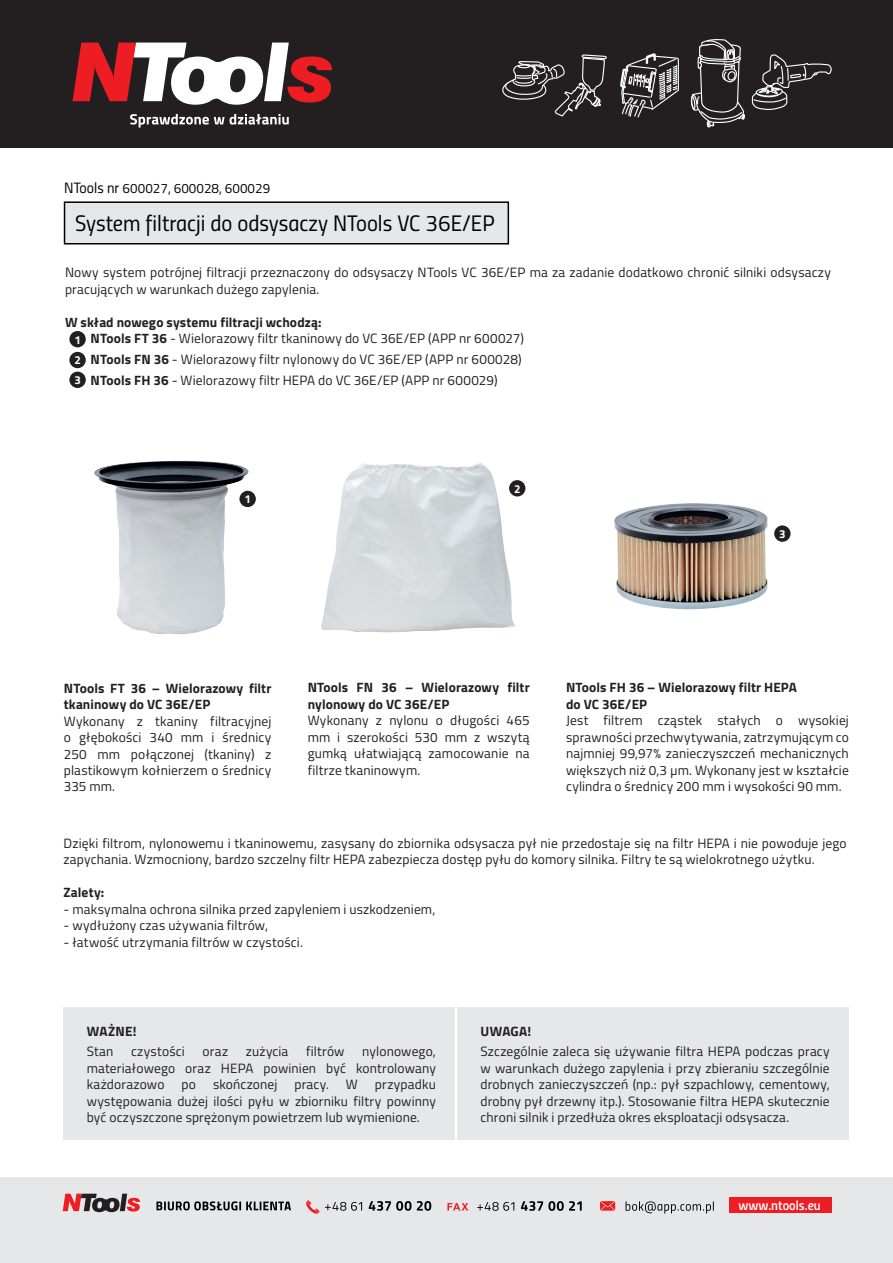
<style>
.page{position:relative;width:893px;height:1263px;background:#fff}
.page>*{position:absolute;margin:0;border:0;box-sizing:border-box;transform-origin:0 0}
.t1{font:22.5px "Titillium Regular Upright";color:#000001}
.t2{font:13.5px/16.5px "Titillium";letter-spacing:.01em;color:#231f20;text-align:justify}
.t3{font:700 13.5px/16.5px "Titillium";letter-spacing:.01em;color:#231f20}
.t4{font:13.5px "Titillium Regular Upright";color:#000001}
.t5{font:13.5px "Titillium Semibold Upright";color:#fff}
.t6{font:700 11.55px/20.9px "Titillium";color:#fff}
.s1{font-size:15px}
.s2{font-weight:700}
</style>
<div class="page">
<div style="left:0;top:1178px;width:893px;height:85px;background:#e6e7e9"></div>
<div style="left:64px;top:201px;width:445px;height:43px;background:#e6e7e9;border:2px solid #000001"></div>
<svg style="left:156px;top:1201px;width:135px;height:9px"></svg>
<svg style="left:306px;top:1200px;width:125px;height:14px"></svg>
<svg style="left:447px;top:1203px;width:21px;height:7px"></svg>
<svg style="left:477px;top:1201px;width:105px;height:10px"></svg>
<svg style="left:600px;top:1201px;width:15px;height:9px"></svg>
<svg style="left:626px;top:1201px;width:88px;height:12px"></svg>
<div style="left:729px;top:1198px;width:103px;height:15px;background:#ee1d23"></div>
<svg style="left:63px;top:1194px;width:77px;height:18px"></svg>
<div style="left:0;top:0;width:893px;height:147px;background:#231f20"></div>
<svg style="left:502px;top:54px;width:105px;height:94px"></svg>
<svg style="left:620px;top:53px;width:59px;height:65px"></svg>
<svg style="left:751px;top:54px;width:81px;height:94px"></svg>
<svg style="left:690px;top:39px;width:55px;height:109px"></svg>
<svg style="left:130px;top:114px;width:159px;height:14px"></svg>
<svg style="left:73px;top:43px;width:259px;height:62px"></svg>
<div style="left:69px;top:331px;width:17px;height:16px;background:#231f20;border-radius:50%"></div>
<div style="left:69px;top:352px;width:17px;height:16px;background:#231f20;border-radius:50%"></div>
<div style="left:69px;top:372px;width:17px;height:16px;background:#231f20;border-radius:50%"></div>
<img style="left:94px;top:461px;width:159px;height:174px">
<div style="left:239px;top:491px;width:17px;height:16px;background:#231f20;border-radius:50%"></div>
<img style="left:321px;top:462px;width:205px;height:171px">
<div style="left:509px;top:480px;width:16px;height:16px;background:#231f20;border-radius:50%"></div>
<img style="left:614px;top:503px;width:166px;height:107px">
<svg style="left:774px;top:525px;width:17px;height:17px"></svg>
<div style="left:779px;top:529px;width:7px;height:9px;background:#231f20"></div>
<div style="left:458px;top:1007px;width:391px;height:133px;background:#e6e7e9"></div>
<div style="left:64px;top:1007px;width:391px;height:133px;background:#e6e7e9"></div>
<p class="t4" style="left:64px;top:178px;width:207px"><span class="s1">NTools nr</span> 600027, 600028, 600029</p>
<h1 class="t1" style="left:75px;top:207px;width:421px">System filtracji do odsysaczy NTools VC 36E/EP</h1>
<p class="t2" style="left:65px;top:264px;width:767px">Nowy system potrójnej filtracji przeznaczony do odsysaczy NTools VC 36E/EP ma za zadanie dodatkowo chronić silniki odsysaczy pracujących w warunkach dużego zapylenia.</p>
<p class="t2" style="left:91px;top:313px;width:435px;text-indent:-26px"><span class="s2">W skład nowego systemu filtracji wchodzą:<br>NTools FT 36</span> - Wielorazowy filtr tkaninowy do VC 36E/EP (APP nr 600027)</p>
<p class="t2" style="left:91px;top:348px;width:433px;line-height:20.7px"><span class="s2">NTools FN 36</span> - Wielorazowy filtr nylonowy do VC 36E/EP (APP nr 600028)<br><span class="s2">NTools FH 36</span> - Wielorazowy filtr HEPA do VC 36E/EP (APP nr 600029)</p>
<p class="t6" style="left:74px;top:328px;width:8px">1<br>2</p>
<p class="t6" style="left:74px;top:369px;width:8px">3</p>
<p class="t6" style="left:244px;top:488px;width:8px">1</p>
<p class="t6" style="left:514px;top:478px;width:8px">2</p>
<p class="t6" style="left:779px;top:523px;width:8px">3</p>
<p class="t3" style="left:64px;top:679px;width:209px">NTools FT 36 – Wielorazowy filtr tkaninowy do VC 36E/EP</p>
<p class="t2" style="left:64px;top:712px;width:209px">Wykonany z tkaniny filtracyjnej o głębokości 340 mm i średnicy 250 mm połączonej (tkaniny) z plastikowym kołnierzem o średnicy 335 mm.</p>
<p class="t3" style="left:308px;top:679px;width:223px">NTools FN 36 – Wielorazowy filtr nylonowy do VC 36E/EP</p>
<p class="t2" style="left:308px;top:712px;width:223px">Wykonany z nylonu o długości 465 mm i szerokości 530 mm z wszytą gumką ułatwiającą zamocowanie na filtrze tkaninowym.</p>
<p class="t3" style="left:566px;top:679px;width:232px">NTools FH 36 – Wielorazowy filtr HEPA do VC 36E/EP</p>
<p class="t2" style="left:566px;top:712px;width:284px">Jest filtrem cząstek stałych o wysokiej sprawności przechwytywania, zatrzymującym co najmniej 99,97% zanieczyszczeń mechanicznych większych niż 0,3 µm. Wykonany jest w kształcie cylindra o średnicy 200 mm i wysokości 90 mm.</p>
<p class="t2" style="left:64px;top:834px;width:784px">Dzięki filtrom, nylonowemu i tkaninowemu, zasysany do zbiornika odsysacza pył nie przedostaje się na filtr HEPA i nie powoduje jego zapychania. Wzmocniony, bardzo szczelny filtr HEPA zabezpiecza dostęp pyłu do komory silnika. Filtry te są wielokrotnego użytku.</p>
<p class="t3" style="left:64px;top:883px;width:42px">Zalety:</p>
<p class="t2" style="left:64px;top:900px;width:373px">- maksymalna ochrona silnika przed zapyleniem i uszkodzeniem,</p>
<p class="t2" style="left:64px;top:916px;width:206px">- wydłużony czas używania filtrów,</p>
<p class="t2" style="left:64px;top:933px;width:241px">- łatwość utrzymania filtrów w czystości.</p>
<p class="t3" style="left:87px;top:1022px;width:51px">WAŻNE!</p>
<p class="t2" style="left:87px;top:1043px;width:28px">Stan</p>
<p class="t2" style="left:131px;top:1043px;width:55px">czystości</p>
<p class="t2" style="left:203px;top:1043px;width:27px">oraz</p>
<p class="t2" style="left:246px;top:1043px;width:44px">zużycia</p>
<p class="t2" style="left:306px;top:1043px;width:40px">filtrów</p>
<p class="t2" style="left:87px;top:1043px;width:351px;text-indent:276px">nylonowego, materiałowego oraz HEPA powinien być kontrolowany każdorazowo</p>
<p class="t2" style="left:182px;top:1076px;width:16px">po</p>
<p class="t2" style="left:213px;top:1076px;width:66px">skończonej</p>
<p class="t2" style="left:294px;top:1076px;width:36px">pracy.</p>
<p class="t2" style="left:346px;top:1076px;width:13px">W</p>
<p class="t2" style="left:87px;top:1076px;width:351px;text-indent:288px">przypadku występowania dużej ilości pyłu w zbiorniku filtry powinny być oczyszczone sprężonym powietrzem lub wymienione.</p>
<p class="t3" style="left:481px;top:1022px;width:52px">UWAGA!</p>
<p class="t2" style="left:480px;top:1043px;width:351px">Szczególnie zaleca się używanie filtra HEPA podczas pracy w warunkach dużego zapylenia i przy zbieraniu szczególnie drobnych zanieczyszczeń (np.: pył szpachlowy, cementowy, drobny pył drzewny itp.). Stosowanie filtra HEPA skutecznie chroni silnik i przedłuża okres eksploatacji odsysacza.</p>
<p class="t5" style="left:738px;top:1195px;width:84px">www.ntools.eu</p>
</div>
